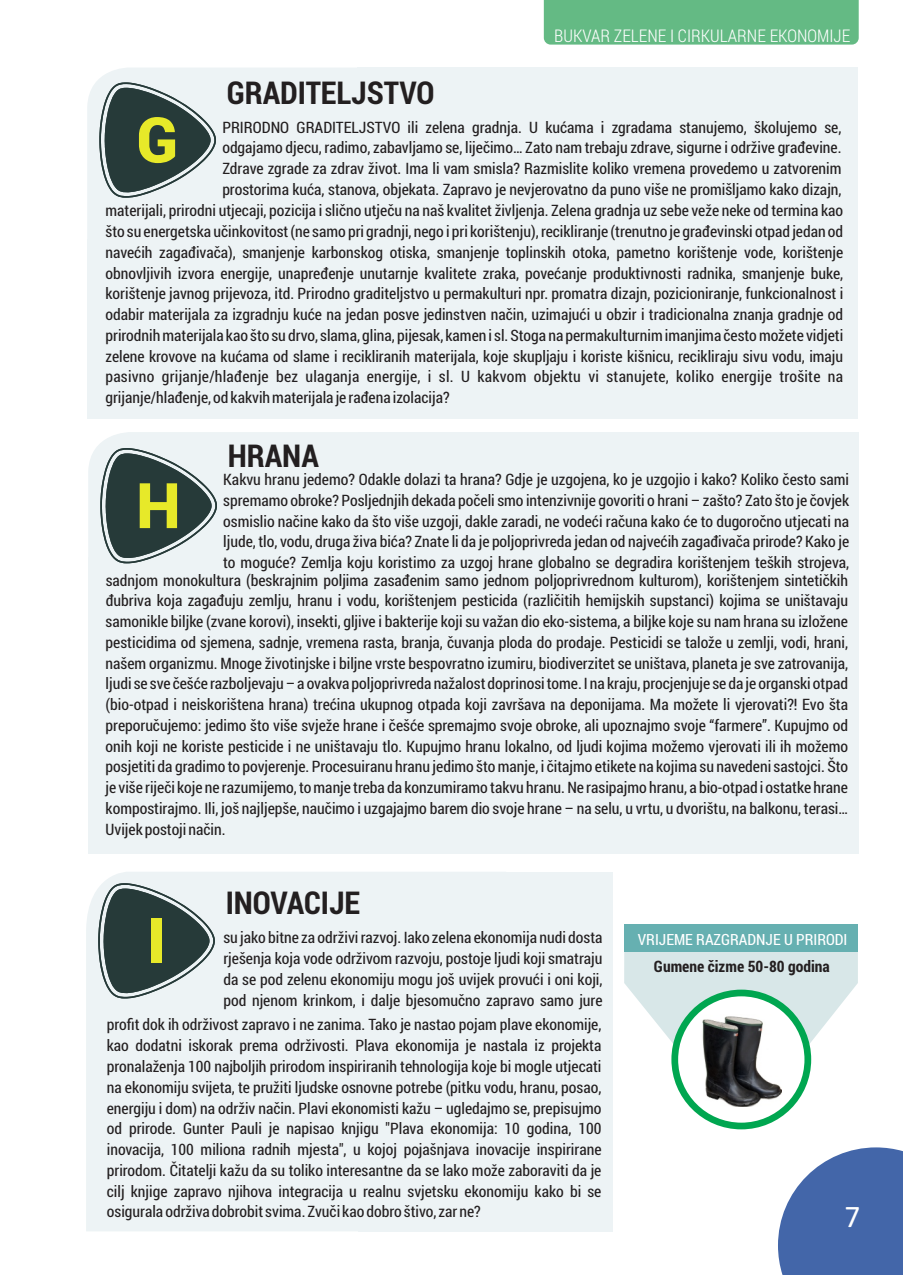
<style>
.page{position:relative;width:903px;height:1275px;background:#fff}
.page>*{position:absolute;margin:0;border:0;box-sizing:border-box;transform-origin:0 0}
.t1{font:900 82.08px "Roboto";color:#e7e929}
.t2{font:700 31.5px "Roboto Condensed";color:#231f20}
.t3{font:31.5px "Calibri";color:#fff}
.t4{font:300 17.5px "Roboto Condensed";color:#fff}
.t5{font:15.75px/20.8px "Roboto Condensed";color:#231f20;text-align:justify}
.t6{font:700 15.75px "Roboto Condensed";color:#231f20}
.t7{font:15.4px "Roboto Condensed";color:#fff}
.s1{font-size:63px}
</style>
<div class="page">
<div style="left:358px;top:872px;width:254px;height:359px;background:#edf3f5"></div>
<div style="left:358px;top:432px;width:501px;height:422px;background:#edf3f5"></div>
<div style="left:88px;top:432px;width:270px;height:126px;background:#edf3f5"></div>
<div style="left:88px;top:558px;width:420px;height:296px;background:#edf3f5"></div>
<svg style="left:100px;top:448px;width:117px;height:115px;background:#6c7b7c"></svg>
<div style="left:86px;top:872px;width:272px;height:359px;background:#edf3f5"></div>
<svg style="left:98px;top:883px;width:117px;height:115px;background:#6c7b7b"></svg>
<svg style="left:778px;top:1147px;width:125px;height:128px;background:#5c7bb4"></svg>
<svg style="left:624px;top:952px;width:234px;height:92px"></svg>
<div style="left:624px;top:924px;width:234px;height:28px;background:#66b0b1"></div>
<svg style="left:671px;top:990px;width:140px;height:139px"></svg>
<img style="left:700px;top:1015px;width:82px;height:91px">
<div style="left:544px;top:0;width:315px;height:45px;background:#64ba84"></div>
<div style="left:357px;top:68px;width:500px;height:351px;background:#edf3f5"></div>
<div style="left:87px;top:68px;width:270px;height:171px;background:#edf3f5"></div>
<svg style="left:99px;top:82px;width:117px;height:116px;background:#6d7c7c"></svg>
<div style="left:87px;top:239px;width:420px;height:180px;background:#edf3f5"></div>
<p class="t4" style="left:554px;top:23px;width:297px">BUKVAR ZELENE I CIRKULARNE EKONOMIJE</p>
<h2 class="t2" style="left:227px;top:71px;width:209px">GRADITELJSTVO</h2>
<p class="t5" style="left:222px;top:116px;width:621px">PRIRODNO GRADITELJSTVO ili zelena gradnja. U kućama i zgradama stanujemo, školujemo se,</p>
<p class="t5" style="left:222px;top:137px;width:621px">odgajamo djecu, radimo, zabavljamo se, liječimo… Zato nam trebaju zdrave, sigurne i održive građevine.</p>
<p class="t5" style="left:222px;top:158px;width:621px">Zdrave zgrade za zdrav život. Ima li vam smisla? Razmislite koliko vremena provedemo u zatvorenim</p>
<p class="t5" style="left:222px;top:178px;width:621px">prostorima kuća, stanova, objekata. Zapravo je nevjerovatno da puno više ne promišljamo kako dizajn,</p>
<p class="t5" style="left:106px;top:200px;width:739px">materijali, prirodni utjecaji, pozicija i slično utječu na naš kvalitet življenja. Zelena gradnja uz sebe veže neke od termina kao</p>
<p class="t5" style="left:105px;top:221px;width:739px">što su energetska učinkovitost (ne samo pri gradnji, nego i pri korištenju), recikliranje (trenutno je građevinski otpad jedan od</p>
<p class="t5" style="left:105px;top:241px;width:739px">navećih zagađivača), smanjenje karbonskog otiska, smanjenje toplinskih otoka, pametno korištenje vode, korištenje</p>
<p class="t5" style="left:105px;top:262px;width:739px">obnovljivih izvora energije, unapređenje unutarnje kvalitete zraka, povećanje produktivnosti radnika, smanjenje buke,</p>
<p class="t5" style="left:105px;top:283px;width:739px">korištenje javnog prijevoza, itd. Prirodno graditeljstvo u permakulturi npr. promatra dizajn, pozicioniranje, funkcionalnost i</p>
<p class="t5" style="left:105px;top:304px;width:739px">odabir materijala za izgradnju kuće na jedan posve jedinstven način, uzimajući u obzir i tradicionalna znanja gradnje od</p>
<p class="t5" style="left:105px;top:324px;width:739px">prirodnih materijala kao što su drvo, slama, glina, pijesak, kamen i sl. Stoga na permakulturnim imanjima često možete vidjeti</p>
<p class="t5" style="left:105px;top:345px;width:739px">zelene krovove na kućama od slame i recikliranih materijala, koje skupljaju i koriste kišnicu, recikliraju sivu vodu, imaju</p>
<p class="t5" style="left:105px;top:366px;width:739px">pasivno grijanje/hlađenje bez ulaganja energije, i sl. U kakvom objektu vi stanujete, koliko energije trošite na</p>
<p class="t5" style="left:105px;top:387px;width:346px">grijanje/hlađenje, od kakvih materijala je rađena izolacija?</p>
<h1 class="t1" style="left:122px;top:83px;width:57px">B<span class="s1">G</span></h1>
<h2 class="t2" style="left:228px;top:434px;width:93px">HRANA</h2>
<p class="t5" style="left:223px;top:469px;width:627px">Kakvu hranu jedemo? Odakle dolazi ta hrana? Gdje je uzgojena, ko je uzgojio i kako? Koliko često sami spremamo obroke? Posljednjih dekada počeli smo intenzivnije govoriti o hrani – zašto? Zato što je čovjek osmislio načine kako da što više uzgoji, dakle zaradi, ne vodeći računa kako će to dugoročno utjecati na ljude, tlo, vodu, druga živa bića? Znate li da je poljoprivreda jedan od najvećih zagađivača prirode? Kako je to moguće? Zemlja koju koristimo za uzgoj hrane globalno se degradira korištenjem teških strojeva,</p>
<p class="t5" style="left:106px;top:569px;width:744px">sadnjom monokultura (beskrajnim poljima zasađenim samo jednom poljoprivrednom kulturom), korištenjem sintetičkih đubriva koja zagađuju zemlju, hranu i vodu, korištenjem pesticida (različitih hemijskih supstanci) kojima se uništavaju samonikle biljke (zvane korovi), insekti, gljive i bakterije koji su važan dio eko-sistema, a biljke koje su nam hrana su izložene pesticidima od sjemena, sadnje, vremena rasta, branja, čuvanja ploda do prodaje. Pesticidi se talože u zemlji, vodi, hrani, našem organizmu. Mnoge životinjske i biljne vrste bespovratno izumiru, biodiverzitet se uništava, planeta je sve zatrovanija, ljudi se sve češće razboljevaju – a ovakva poljoprivreda nažalost doprinosi tome. I na kraju, procjenjuje se da je organski otpad (bio-otpad i neiskorištena hrana) trećina ukupnog otpada koji završava na deponijama. Ma možete li vjerovati?! Evo šta preporučujemo: jedimo što više svježe hrane i češće spremajmo svoje obroke, ali upoznajmo svoje “farmere”. Kupujmo od onih koji ne koriste pesticide i ne uništavaju tlo. Kupujmo hranu lokalno, od ljudi kojima možemo vjerovati ili ih možemo posjetiti da gradimo to povjerenje. Procesuiranu hranu jedimo što manje, i čitajmo etikete na kojima su navedeni sastojci. Što je više riječi koje ne razumijemo, to manje treba da konzumiramo takvu hranu. Ne rasipajmo hranu, a bio-otpad i ostatke hrane kompostirajmo. Ili, još najljepše, naučimo i uzgajajmo barem dio svoje hrane – na selu, u vrtu, u dvorištu, na balkonu, terasi… Uvijek postoji način.</p>
<h1 class="t1" style="left:124px;top:447px;width:59px">A<span class="s1">H</span></h1>
<h2 class="t2" style="left:226px;top:881px;width:136px">INOVACIJE</h2>
<h1 class="t1" style="left:121px;top:882px;width:54px">A<span class="s1">I</span></h1>
<p class="t5" style="left:223px;top:927px;width:381px">su jako bitne za održivi razvoj. Iako zelena ekonomija nudi dosta rješenja koja vode održivom razvoju, postoje ljudi koji smatraju da se pod zelenu ekonomiju mogu još uvijek provući i oni koji, pod njenom krinkom, i dalje bjesomučno zapravo samo jure</p>
<p class="t5" style="left:107px;top:1014px;width:496px">profit dok ih održivost zapravo i ne zanima. Tako je nastao pojam plave ekonomije, kao dodatni iskorak prema održivosti. Plava ekonomija je nastala iz projekta pronalaženja 100 najboljih prirodom inspiriranih tehnologija koje bi mogle utjecati na ekonomiju svijeta, te pružiti ljudske osnovne potrebe (pitku vodu, hranu, posao, energiju i dom) na održiv način. Plavi ekonomisti kažu – ugledajmo se, prepisujmo od prirode. Gunter Pauli je napisao knjigu "Plava ekonomija: 10 godina, 100 inovacija, 100 miliona radnih mjesta", u kojoj pojašnjava inovacije inspirirane prirodom. Čitatelji kažu da su toliko interesantne da se lako može zaboraviti da je cilj knjige zapravo njihova integracija u realnu svjetsku ekonomiju kako bi se osigurala održiva dobrobit svima. Zvuči kao dobro štivo, zar ne?</p>
<p class="t7" style="left:638px;top:929px;width:211px">VRIJEME RAZGRADNJE U PRIRODI</p>
<p class="t6" style="left:654px;top:955px;width:177px">Gumene čizme 50-80 godina</p>
<h2 class="t3" style="left:844px;top:1203px;width:17px">7</h2>
</div>
